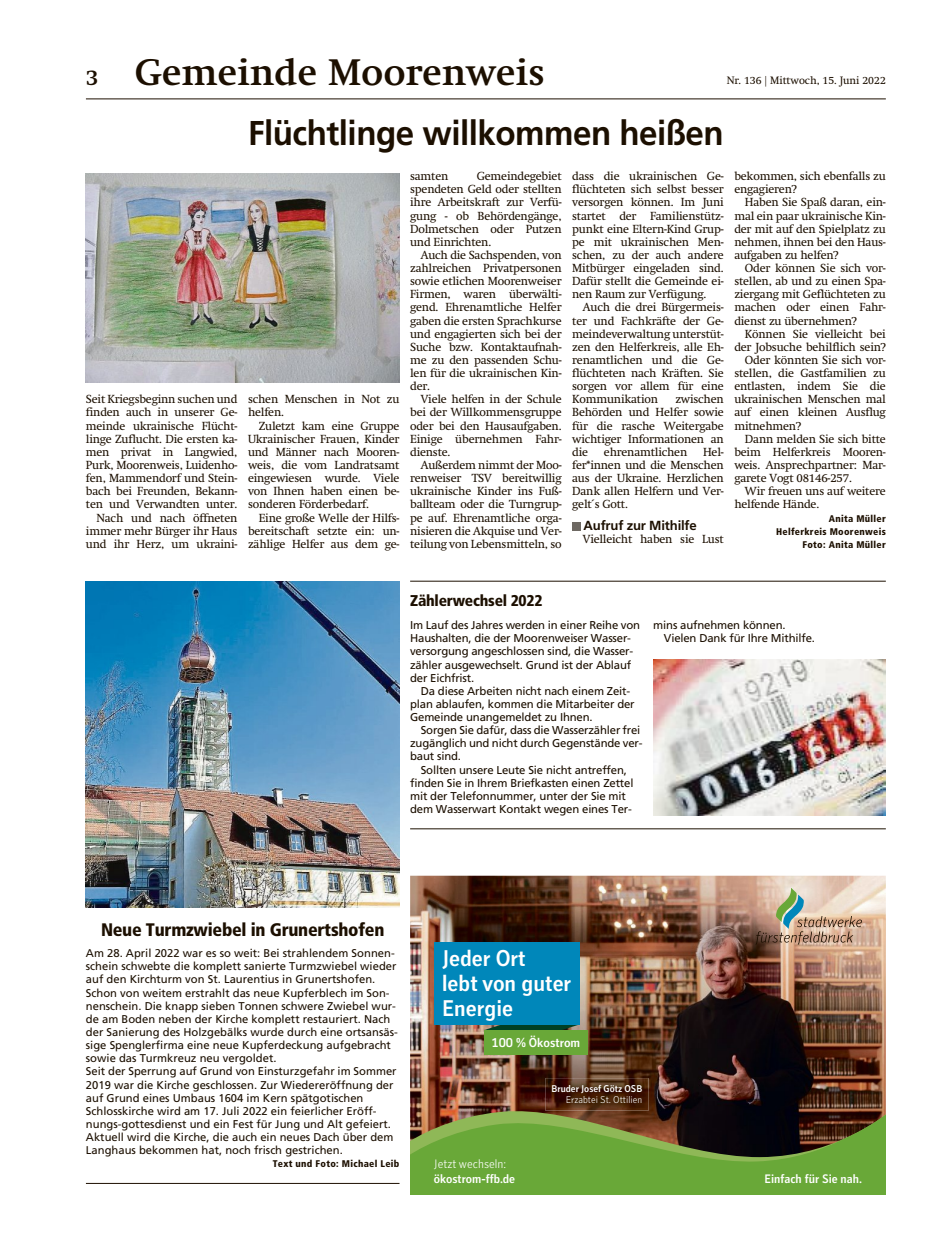
<style>
.page{position:relative;width:939px;height:1248px;background:#fff}
.page>*{position:absolute;margin:0;border:0;box-sizing:border-box;transform-origin:0 0}
.t1{font:700 36.25px "Swift";letter-spacing:.01em;color:#1c0f00}
.t2{font:700 34.38px "Frutiger";letter-spacing:-.015em;color:#1c0f00;scale:.96 1}
.t3{font:700 23.12px/24.9px "Brucca";color:#fff}
.t4{font:900 condensed 18.12px "Frutiger";letter-spacing:-.015em;color:#1c0f00}
.t5{font:900 condensed 15.62px "Frutiger";letter-spacing:-.015em;color:#1c0f00}
.t6{font:700 13.12px "Frutiger";letter-spacing:-.015em;color:#1c0f00}
.t7{font:700 13px "Brucca";color:#fff}
.t8{font:700 12.5px "Brucca";color:#fff}
.t9{font:12.5px "Brucca";color:#fff}
.t10{font:11.62px/13.1px "Swift";letter-spacing:-.015em;color:#1c0f00;text-align:justify}
.t11{font:11.38px/13.1px "Frutiger";letter-spacing:-.015em;color:#1c0f00}
.t12{font:11.25px/13.1px "Frutiger";color:#1c0f00}
.t13{font:10.62px "Swift";color:#1c0f00}
.t14{font:10px "Brucca";color:#fff}
.t15{font:700 10px "Brucca";color:#fff}
.t16{font:900 condensed 9.75px "Frutiger";letter-spacing:.03em;color:#1c0f00}
.t17{font:900 condensed 9.62px/13.1px "Frutiger";letter-spacing:.03em;color:#1c0f00;text-align:right}
.s1{font-size:21.25px}
</style>
<div class="page">
<img style="left:410px;top:875px;width:476px;height:229px">
<svg style="left:410px;top:1104px;width:476px;height:90px;background:#5e7e30"></svg>
<svg style="left:756px;top:887px;width:106px;height:57px;background:#c2af9b"></svg>
<svg style="left:484px;top:1024px;width:95px;height:6px"></svg>
<div style="left:434px;top:942px;width:145px;height:82px;background:#0087ba"></div>
<div style="left:484px;top:1030px;width:104px;height:24px;background:#69a838"></div>
<img style="left:545px;top:1078px;width:104px;height:32px">
<img style="left:549px;top:1081px;width:97px;height:25px">
<hr style="left:86px;top:99px;width:800px;height:1px;background:#1c0f00">
<div style="left:572px;top:522px;width:8px;height:8px;background:#6e6963"></div>
<img style="left:86px;top:174px;width:314px;height:208px">
<hr style="left:410px;top:828px;width:476px;height:1px;background:#1c0f00">
<hr style="left:410px;top:581px;width:476px;height:1px;background:#1c0f00">
<img style="left:654px;top:659px;width:232px;height:156px">
<hr style="left:86px;top:1182px;width:314px;height:1px;background:#1c0f00">
<img style="left:86px;top:581px;width:314px;height:326px">
<h1 class="t1" style="left:86px;top:59px;width:460px"><span class="s1">3</span> Gemeinde Moorenweis</h1>
<p class="t13" style="left:727px;top:77px;width:161px">Nr. 136 | Mittwoch, 15. Juni 2022</p>
<p class="t10" style="left:86px;top:394px;width:153px;text-align:right">Seit Kriegsbeginn suchen und finden auch in unserer Ge&shy;meinde ukrainische Flücht&shy;linge Zuflucht. Die ersten ka&shy;men privat in Langwied,<br>Purk, Moorenweis, Luidenho&shy;fen, Mammendorf und Stein&shy;bach bei Freunden, Bekann&shy;ten und Verwandten unter.<br>Nach und nach öffneten immer mehr Bürger ihr Haus und ihr Herz, um ukraini-</p>
<h2 class="t2" style="left:248px;top:121px;width:497px">Flüchtlinge willkommen heißen</h2>
<p class="t10" style="left:248px;top:394px;width:153px">schen Menschen in Not zu helfen.</p>
<p class="t10" style="left:248px;top:420px;width:153px;text-indent:11px">Zuletzt kam eine Gruppe Ukrainischer Frauen, Kinder und Männer nach Mooren&shy;weis, die vom Landratsamt eingewiesen wurde. Viele von Ihnen haben einen be&shy;sonderen Förderbedarf.</p>
<p class="t10" style="left:248px;top:512px;width:153px;text-indent:11px">Eine große Welle der Hilfs&shy;bereitschaft setzte ein: un&shy;zählige Helfer aus dem ge-</p>
<p class="t10" style="left:410px;top:171px;width:153px;text-indent:67px">Gemeindegebiet spendeten Geld oder stellten ihre Arbeitskraft zur Verfü&shy;gung - ob Behördengänge, Dolmetschen oder Putzen und Einrichten.</p>
<p class="t10" style="left:410px;top:249px;width:153px;text-indent:11px">Auch die Sachspenden, von zahlreichen Privatpersonen sowie etlichen Moorenweiser Firmen, waren überwälti&shy;gend. Ehrenamtliche Helfer gaben die ersten Sprachkurse und engagierten sich bei der Suche bzw. Kontaktaufnah&shy;me zu den passenden Schu&shy;len für die ukrainischen Kin&shy;der.</p>
<p class="t10" style="left:410px;top:394px;width:153px;text-indent:11px">Viele helfen in der Schule bei der Willkommensgruppe oder bei den Hausaufgaben.<br>Einige übernehmen Fahr&shy;dienste.</p>
<p class="t10" style="left:410px;top:459px;width:153px;text-indent:11px">Außerdem nimmt der Moo&shy;renweiser TSV bereitwillig ukrainische Kinder ins Fuß&shy;ballteam oder die Turngrup&shy;pe auf. Ehrenamtliche orga&shy;nisieren die Akquise und Ver&shy;teilung von Lebensmitteln, so</p>
<p class="t10" style="left:410px;top:171px;width:40px">samten</p>
<p class="t10" style="left:572px;top:171px;width:153px">dass die ukrainischen Ge&shy;flüchteten sich selbst besser versorgen können. Im Juni startet der Familienstütz&shy;punkt eine Eltern-Kind Grup&shy;pe mit ukrainischen Men&shy;schen, zu der auch andere Mitbürger eingeladen sind.<br>Dafür stellt die Gemeinde ei&shy;nen Raum zur Verfügung.</p>
<p class="t10" style="left:572px;top:302px;width:153px;text-indent:11px">Auch die drei Bürgermeis&shy;ter und Fachkräfte der Ge&shy;meindeverwaltung unterstüt&shy;zen den Helferkreis, alle Eh&shy;renamtlichen und die Ge&shy;flüchteten nach Kräften. Sie sorgen vor allem für eine Kommunikation</p>
<p class="t10" style="left:572px;top:394px;width:153px;text-indent:103px">zwischen Behörden und Helfer sowie für die rasche Weitergabe wichtiger Informationen an die</p>
<p class="t10" style="left:572px;top:446px;width:153px;text-indent:131px">Hel&shy;fer*innen und die Menschen aus der Ukraine. Herzlichen Dank allen Helfern und Ver&shy;gelt´s Gott.</p>
<p class="t6" style="left:584px;top:521px;width:115px">Aufruf zur Mithilfe</p>
<p class="t10" style="left:583px;top:534px;width:142px">Vielleicht haben sie Lust</p>
<p class="t10" style="left:604px;top:446px;width:85px">ehrenamtlichen</p>
<p class="t10" style="left:734px;top:171px;width:153px">bekommen, sich ebenfalls zu engagieren?</p>
<p class="t10" style="left:734px;top:197px;width:153px;text-indent:11px">Haben Sie Spaß daran, ein&shy;mal ein paar ukrainische Kin&shy;der mit auf den Spielplatz zu nehmen, ihnen bei den Haus&shy;aufgaben zu helfen?</p>
<p class="t10" style="left:734px;top:263px;width:153px;text-indent:11px">Oder können Sie sich vor&shy;stellen, ab und zu einen Spa&shy;ziergang mit Geflüchteten zu machen oder einen Fahr&shy;dienst zu übernehmen?</p>
<p class="t10" style="left:745px;top:328px;width:142px">Können Sie vielleicht bei</p>
<p class="t10" style="left:734px;top:341px;width:153px">der Jobsuche behilflich sein?</p>
<p class="t10" style="left:745px;top:354px;width:142px">Oder könnten Sie sich vor-</p>
<p class="t10" style="left:734px;top:368px;width:153px">stellen, die Gastfamilien zu</p>
<p class="t10" style="left:734px;top:381px;width:153px">entlasten, indem Sie die</p>
<p class="t10" style="left:734px;top:394px;width:153px">ukrainischen Menschen mal</p>
<p class="t10" style="left:734px;top:407px;width:153px">auf einen kleinen Ausflug</p>
<p class="t10" style="left:734px;top:420px;width:68px">mitnehmen?</p>
<p class="t10" style="left:745px;top:433px;width:142px">Dann melden Sie sich bitte</p>
<p class="t10" style="left:734px;top:446px;width:153px">beim Helferkreis Mooren-</p>
<p class="t10" style="left:734px;top:459px;width:153px">weis. Ansprechpartner: Mar-</p>
<p class="t10" style="left:734px;top:473px;width:119px">garete Vogt 08146-257.</p>
<p class="t10" style="left:745px;top:486px;width:142px">Wir freuen uns auf weitere</p>
<p class="t10" style="left:734px;top:499px;width:86px">helfende Hände.</p>
<p class="t17" style="left:776px;top:512px;width:111px">Anita Müller<br>Helferkreis Moorenweis<br>Foto: Anita Müller</p>
<h3 class="t5" style="left:410px;top:595px;width:134px">Zählerwechsel 2022</h3>
<p class="t11" style="left:410px;top:619px;width:231px">Im Lauf des Jahres werden in einer Reihe von Haushalten, die der Moorenweiser Wasser&shy;versorgung angeschlossen sind, die Wasser&shy;zähler ausgewechselt. Grund ist der Ablauf der Eichfrist.</p>
<p class="t11" style="left:410px;top:685px;width:226px;text-indent:11px">Da diese Arbeiten nicht nach einem Zeit&shy;plan ablaufen, kommen die Mitarbeiter der<br>Gemeinde unangemeldet zu Ihnen.</p>
<p class="t11" style="left:410px;top:724px;width:234px;text-indent:11px">Sorgen Sie dafür, dass die Wasserzähler frei zugänglich und nicht durch Gegenstände ver&shy;baut sind.</p>
<p class="t11" style="left:410px;top:764px;width:225px;text-indent:11px">Sollten unsere Leute Sie nicht antreffen, finden Sie in Ihrem Briefkasten einen Zettel mit der Telefonnummer, unter der Sie mit dem Wasserwart Kontakt wegen eines Ter-</p>
<p class="t11" style="left:664px;top:619px;width:153px;text-indent:-11px">mins aufnehmen können.<br>Vielen Dank für Ihre Mithilfe.</p>
<h3 class="t4" style="left:101px;top:923px;width:285px">Neue Turmzwiebel in Grunertshofen</h3>
<p class="t12" style="left:86px;top:947px;width:313px">Am 28. April 2022 war es so weit: Bei strahlendem Sonnen&shy;schein schwebte die komplett sanierte Turmzwiebel wieder auf den Kirchturm von St. Laurentius in Grunertshofen.<br>Schon von weitem erstrahlt das neue Kupferblech im Son&shy;nenschein. Die knapp sieben Tonnen schwere Zwiebel wur&shy;de am Boden neben der Kirche komplett restauriert. Nach der Sanierung des Holzgebälks wurde durch eine ortsansäs&shy;sige Spenglerfirma eine neue Kupferdeckung aufgebracht sowie das Turmkreuz neu vergoldet.<br>Seit der Sperrung auf Grund von Einsturzgefahr im Sommer 2019 war die Kirche geschlossen. Zur Wiedereröffnung der auf Grund eines Umbaus 1604 im Kern spätgotischen Schlosskirche wird am 17. Juli 2022 ein feierlicher Eröff&shy;nungs-gottesdienst und ein Fest für Jung und Alt gefeiert.<br>Aktuell wird die Kirche, die auch ein neues Dach über dem Langhaus bekommen hat, noch frisch gestrichen.</p>
<p class="t16" style="left:273px;top:1160px;width:128px">Text und Foto: Michael Leib</p>
<h3 class="t3" style="left:442px;top:947px;width:131px">Jeder Ort<br>lebt von guter<br>Energie</h3>
<p class="t7" style="left:491px;top:1036px;width:90px">100 % Ökostrom</p>
<p class="t15" style="left:552px;top:1084px;width:92px">Bruder Josef Götz OSB</p>
<p class="t14" style="left:566px;top:1093px;width:78px">Erzabtei St. Ottilien</p>
<p class="t9" style="left:434px;top:1155px;width:74px">Jetzt wechseln:</p>
<p class="t8" style="left:434px;top:1172px;width:83px">ökostrom-ffb.de</p>
<p class="t8" style="left:764px;top:1172px;width:99px">Einfach für Sie nah.</p>
</div>
